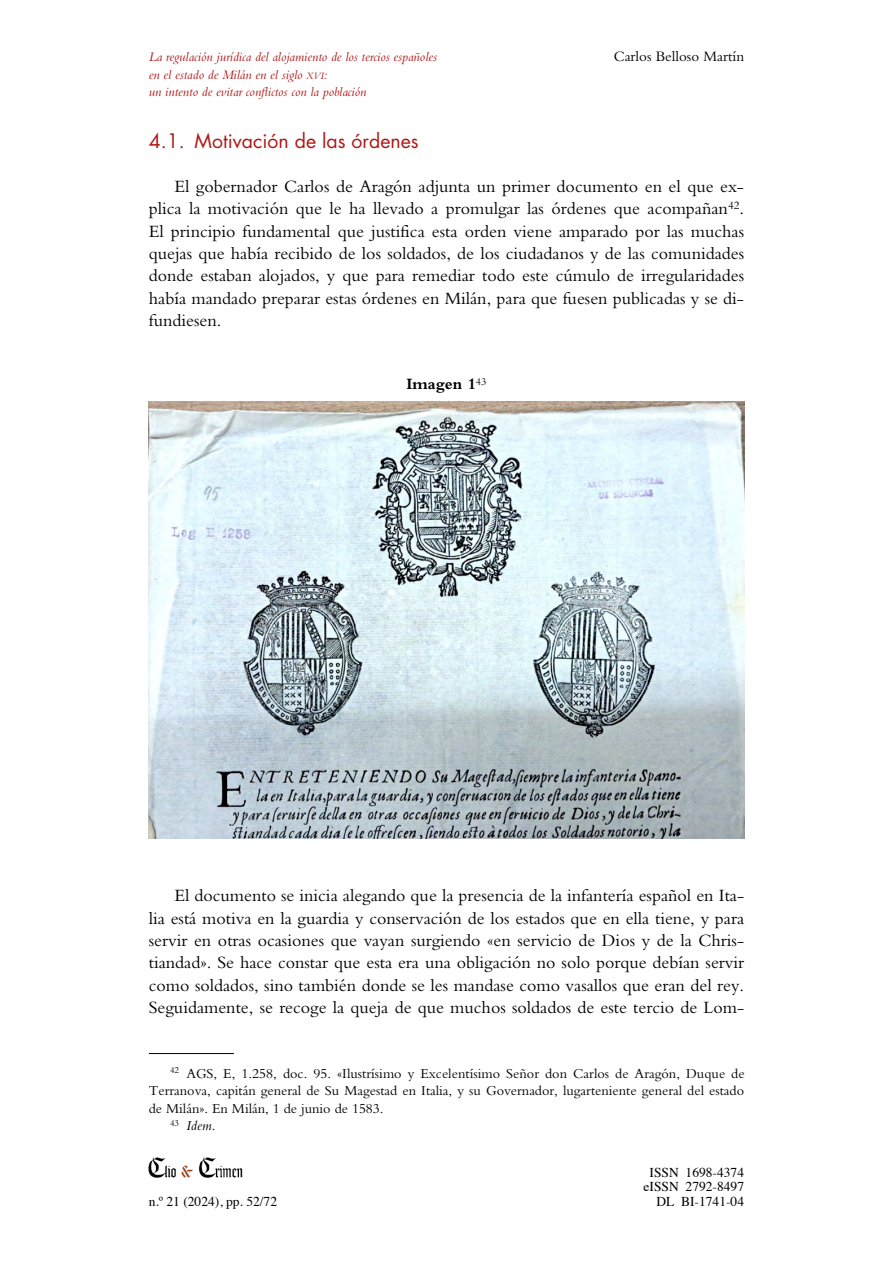
<style>
.page{position:relative;width:893px;height:1263px;background:#fff}
.page>*{position:absolute;margin:0;border:0;box-sizing:border-box;transform-origin:0 0}
.t1{font:19.5px "Futura Std";color:#af1917}
.t2{font:18px/22.4px "Bembo Std";color:#000;text-align:justify}
.t3{font:700 16.5px "Bembo Std";color:#000}
.t4{font:15px "Bembo Std";color:#000}
.t5{font:14.25px "Bembo Std";color:#000}
.t6{font:italic 14.25px "Bembo Std";color:#000}
.t7{font:italic 13.5px/17.5px "Bembo Std";color:#af1917}
.t8{font:13.5px/14.2px "Times";color:#000;text-align:center}
.s1{font-size:10.2px}
.s2{font-style:normal}
</style>
<div class="page">
<img style="left:149px;top:1157px;width:93px;height:21px">
<img style="left:149px;top:402px;width:595px;height:436px">
<hr style="left:149px;top:1053px;width:85px;height:1px;background:#000">
<p class="t7" style="left:149px;top:48px;width:290px">La regulación jurídica del alojamiento de los tercios españoles</p>
<p class="t4" style="left:614px;top:48px;width:132px">Carlos Belloso Martín</p>
<p class="t7" style="left:149px;top:65px;width:219px">en el estado de Milán en el siglo <span class="s1">xvi</span>:<br>un intento de evitar conflictos con la población</p>
<p class="t1" style="left:149px;top:128px;width:271px">4.1. Motivación de las órdenes</p>
<p class="t2" style="left:149px;top:175px;width:597px;text-indent:26px">El gobernador Carlos de Aragón adjunta un primer documento en el que ex&shy;plica la motivación que le ha llevado a promulgar las órdenes que acompañan<sup>42</sup>.<br>El principio fundamental que justifica esta orden viene amparado por las muchas quejas que había recibido de los soldados, de los ciudadanos y de las comunidades donde estaban alojados, y que para remediar todo este cúmulo de irregularidades había mandado preparar estas órdenes en Milán, para que fuesen publicadas y se di&shy;fundiesen.</p>
<p class="t3" style="left:406px;top:375px;width:81px">Imagen 1<sup>43</sup></p>
<p class="t2" style="left:149px;top:884px;width:597px;text-indent:26px">El documento se inicia alegando que la presencia de la infantería español en Ita&shy;lia está motiva en la guardia y conservación de los estados que en ella tiene, y para servir en otras ocasiones que vayan surgiendo «en servicio de Dios y de la Chris&shy;tiandad». Se hace constar que esta era una obligación no solo porque debían servir como soldados, sino también donde se les mandase como vasallos que eran del rey.<br>Seguidamente, se recoge la queja de que muchos soldados de este tercio de Lom-</p>
<p class="t5" style="left:170px;top:1065px;width:576px"><sup>42</sup> AGS, E, 1.258, doc. 95. «Ilustrísimo y Excelentísimo Señor don Carlos de Aragón, Duque de</p>
<p class="t5" style="left:149px;top:1082px;width:597px">Terranova, capitán general de Su Magestad en Italia, y su Governador, lugarteniente general del estado</p>
<p class="t5" style="left:149px;top:1100px;width:236px">de Milán». En Milán, 1 de junio de 1583.</p>
<p class="t6" style="left:170px;top:1117px;width:47px"><sup>43</sup> Idem<span class="s2">.</span></p>
<p class="t8" style="left:644px;top:1164px;width:102px">ISSN 1698-4374 eISSN 2792-8497</p>
<p class="t8" style="left:149px;top:1193px;width:130px">n.º 21 (2024), pp. 52/72</p>
<p class="t8" style="left:656px;top:1193px;width:89px">DL BI-1741-04</p>
</div>
